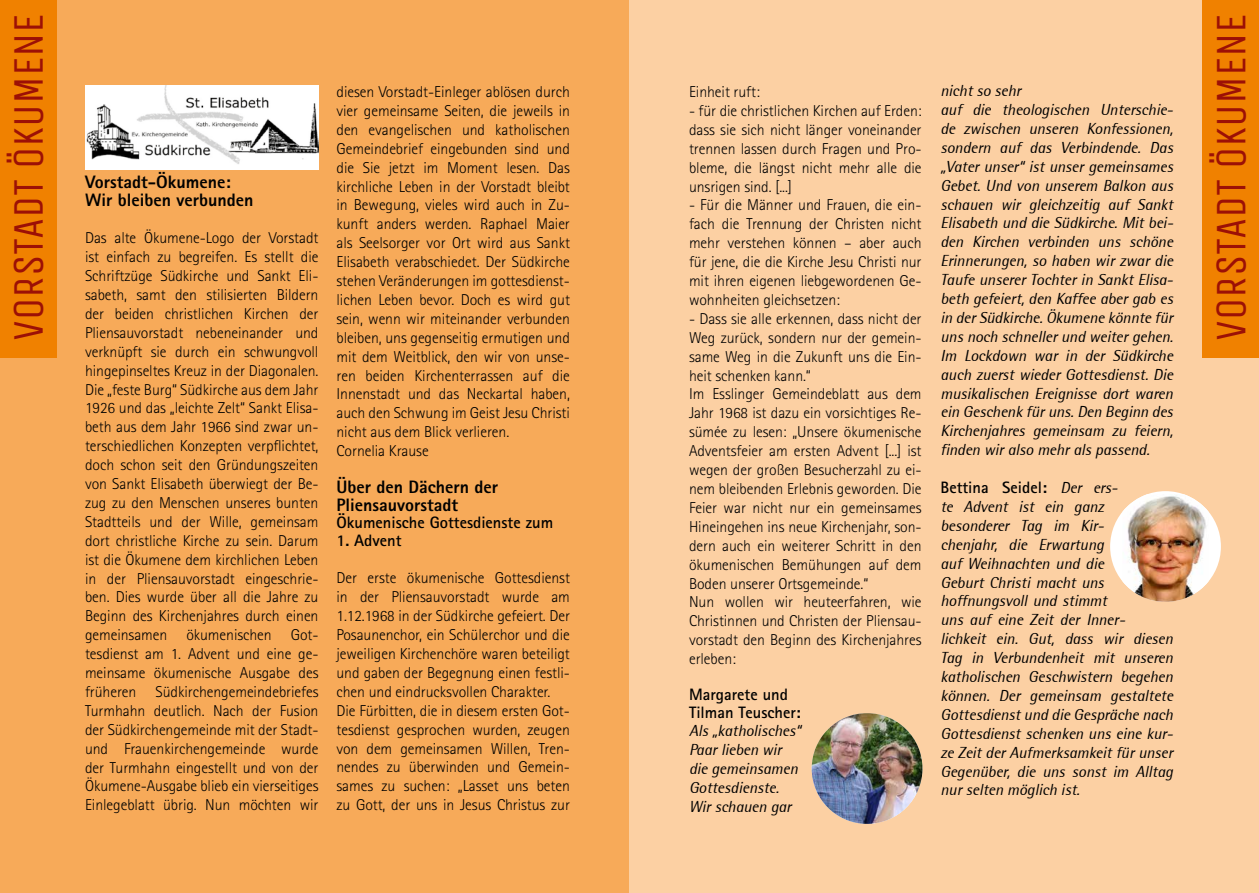
<style>
.page{position:relative;width:1259px;height:893px;background:#fff}
.page>*{position:absolute;margin:0;border:0;box-sizing:border-box;transform-origin:0 0}
.t1{font:43.65px "Unica One";color:#9c1006}
.t2{font:800 18px/18px "Agfa Rotis Sans Serif";color:#000}
.t3{font:700 16.5px/17.2px "Agfa Rotis Sans Serif";color:#000}
.t4{font:300 15.75px/18.9px "Agfa Rotis Sans Serif";letter-spacing:-.005em;color:#000;text-align:justify}
.t5{font:italic 15.75px/18.9px "Rotis Semi Sans";letter-spacing:-.005em;color:#000}
.s1{font-family:"Rotis Semi Sans";font-weight:400;font-style:italic;font-size:15.75px}
</style>
<div class="page">
<div style="left:0;top:0;width:629px;height:893px;background:#f7aa59"></div>
<div style="left:629px;top:0;width:630px;height:893px;background:#fcd0a3"></div>
<div style="left:0;top:0;width:56px;height:357px;background:#f08100"></div>
<div style="left:1202px;top:0;width:57px;height:357px;background:#f08100"></div>
<img style="left:85px;top:85px;width:234px;height:84px">
<img style="left:811px;top:713px;width:111px;height:111px;border-radius:55px">
<div style="left:1110px;top:491px;width:111px;height:111px;background:#fff;border-radius:50%"></div>
<img style="left:1122px;top:494px;width:86px;height:108px">
<h1 class="t1" style="left:3px;top:341px;width:329px;rotate:-90deg">VORSTADT ÖKUMENE</h1>
<h1 class="t1" style="left:1205px;top:341px;width:329px;rotate:-90deg">VORSTADT ÖKUMENE</h1>
<p class="t5" style="left:940px;top:81px;width:234px">nicht so sehr<br>auf die theologischen Unterschie&shy;de zwischen unseren Konfessionen, sondern auf das Verbindende. Das „Vater unser“ ist unser gemeinsames Gebet. Und von unserem Balkon aus schauen wir gleichzeitig auf Sankt Elisabeth und die Südkirche. Mit bei&shy;den Kirchen verbinden uns schöne Erinnerungen, so haben wir zwar die Taufe unserer Tochter in Sankt Elisa&shy;beth gefeiert, den Kaffee aber gab es in der Südkirche. Ökumene könnte für uns noch schneller und weiter gehen.<br>Im Lockdown war in der Südkirche auch zuerst wieder Gottesdienst. Die musikalischen Ereignisse dort waren ein Geschenk für uns. Den Beginn des Kirchenjahres gemeinsam zu feiern, finden wir also mehr als passend.</p>
<p class="t3" style="left:940px;top:478px;width:179px">Bettina Seidel: <span class="s1">Der ers-</span></p>
<p class="t5" style="left:940px;top:497px;width:234px">te Advent ist ein ganz besonderer Tag im Kir-<br>chenjahr, die Erwartung<br>auf Weihnachten und die<br>Geburt Christi macht uns hoffnungsvoll und stimmt<br>uns auf eine Zeit der Inner&shy;lichkeit ein. Gut, dass wir diesen<br>Tag in Verbundenheit mit unseren katholischen Geschwistern begehen können. Der gemeinsam gestaltete<br>Gottesdienst und die Gespräche nach<br>Gottesdienst schenken uns eine kur&shy;ze Zeit der Aufmerksamkeit für unser<br>Gegenüber, die uns sonst im Alltag nur selten möglich ist.</p>
<p class="t4" style="left:689px;top:82px;width:72px">Einheit ruft:</p>
<p class="t4" style="left:689px;top:101px;width:234px">- für die christlichen Kirchen auf Erden: dass sie sich nicht länger voneinander trennen lassen durch Fragen und Pro&shy;bleme, die längst nicht mehr alle die unsrigen sind. [...]</p>
<p class="t4" style="left:689px;top:196px;width:234px">- Für die Männer und Frauen, die ein&shy;fach die Trennung der Christen nicht mehr verstehen können – aber auch für jene, die die Kirche Jesu Christi nur mit ihren eigenen liebgewordenen Ge&shy;wohnheiten gleichsetzen:</p>
<p class="t4" style="left:689px;top:309px;width:234px;text-align:left">- Dass sie alle erkennen, dass nicht der Weg zurück, sondern nur der gemein&shy;same Weg in die Zukunft uns die Ein&shy;heit schenken kann.“<br>Im Esslinger Gemeindeblatt aus dem Jahr 1968 ist dazu ein vorsichtiges Re&shy;sümée zu lesen: „Unsere ökumenische Adventsfeier am ersten Advent [...] ist wegen der großen Besucherzahl zu ei&shy;nem bleibenden Erlebnis geworden. Die Feier war nicht nur ein gemeinsames Hineingehen ins neue Kirchenjahr, son&shy;dern auch ein weiterer Schritt in den ökumenischen Bemühungen auf dem Boden unserer Ortsgemeinde.“<br>Nun wollen wir heuteerfahren, wie Christinnen und Christen der Pliensau&shy;vorstadt den Beginn des Kirchenjahres erleben:</p>
<p class="t3" style="left:689px;top:686px;width:113px">Margarete und<br>Tilman Teuscher:</p>
<p class="t5" style="left:689px;top:721px;width:113px">Als „katholisches“<br>Paar lieben wir die gemeinsamen<br>Gottesdienste.<br>Wir schauen gar</p>
<p class="t4" style="left:336px;top:82px;width:235px;text-align:left">diesen Vorstadt-Einleger ablösen durch vier gemeinsame Seiten, die jeweils in den evangelischen und katholischen Gemeindebrief eingebunden sind und die Sie jetzt im Moment lesen. Das kirchliche Leben in der Vorstadt bleibt in Bewegung, vieles wird auch in Zu&shy;kunft anders werden. Raphael Maier als Seelsorger vor Ort wird aus Sankt Elisabeth verabschiedet. Der Südkirche stehen Veränderungen im gottesdienst&shy;lichen Leben bevor. Doch es wird gut sein, wenn wir miteinander verbunden bleiben, uns gegenseitig ermutigen und mit dem Weitblick, den wir von unse&shy;ren beiden Kirchenterrassen auf die Innenstadt und das Neckartal haben, auch den Schwung im Geist Jesu Christi nicht aus dem Blick verlieren.<br>Cornelia Krause</p>
<p class="t2" style="left:336px;top:478px;width:163px">Über den Dächern der<br>Pliensauvorstadt</p>
<p class="t3" style="left:336px;top:514px;width:218px">Ökumenische Gottesdienste zum</p>
<p class="t3" style="left:336px;top:531px;width:67px">1. Advent</p>
<p class="t4" style="left:336px;top:569px;width:235px;text-align:left">Der erste ökumenische Gottesdienst in der Pliensauvorstadt wurde am 1.12.1968 in der Südkirche gefeiert. Der Posaunenchor, ein Schülerchor und die jeweiligen Kirchenchöre waren beteiligt und gaben der Begegnung einen festli&shy;chen und eindrucksvollen Charakter.<br>Die Fürbitten, die in diesem ersten Got&shy;tesdienst gesprochen wurden, zeugen von dem gemeinsamen Willen, Tren&shy;nendes zu überwinden und Gemein&shy;sames zu suchen: „Lasset uns beten zu Gott, der uns in Jesus Christus zur</p>
<p class="t2" style="left:85px;top:173px;width:170px">Vorstadt-Ökumene:<br>Wir bleiben verbunden</p>
<p class="t4" style="left:85px;top:229px;width:235px">Das alte Ökumene-Logo der Vorstadt ist einfach zu begreifen. Es stellt die Schriftzüge Südkirche und Sankt Eli&shy;sabeth, samt den stilisierten Bildern der beiden christlichen Kirchen der Pliensauvorstadt nebeneinander und verknüpft sie durch ein schwungvoll hingepinseltes Kreuz in der Diagonalen.<br>Die „feste Burg“ Südkirche aus dem Jahr 1926 und das „leichte Zelt“ Sankt Elisa&shy;beth aus dem Jahr 1966 sind zwar un&shy;terschiedlichen Konzepten verpflichtet, doch schon seit den Gründungszeiten von Sankt Elisabeth überwiegt der Be&shy;zug zu den Menschen unseres bunten Stadtteils und der Wille, gemeinsam dort christliche Kirche zu sein. Darum ist die Ökumene dem kirchlichen Leben in der Pliensauvorstadt eingeschrie&shy;ben. Dies wurde über all die Jahre zu Beginn des Kirchenjahres durch einen gemeinsamen ökumenischen Got&shy;tesdienst am 1. Advent und eine ge&shy;meinsame ökumenische Ausgabe des früheren Südkirchengemeindebriefes Turmhahn deutlich. Nach der Fusion der Südkirchengemeinde mit der Stadt&shy;und Frauenkirchengemeinde wurde der Turmhahn eingestellt und von der Ökumene-Ausgabe blieb ein vierseitiges Einlegeblatt übrig. Nun möchten wir</p>
</div>
